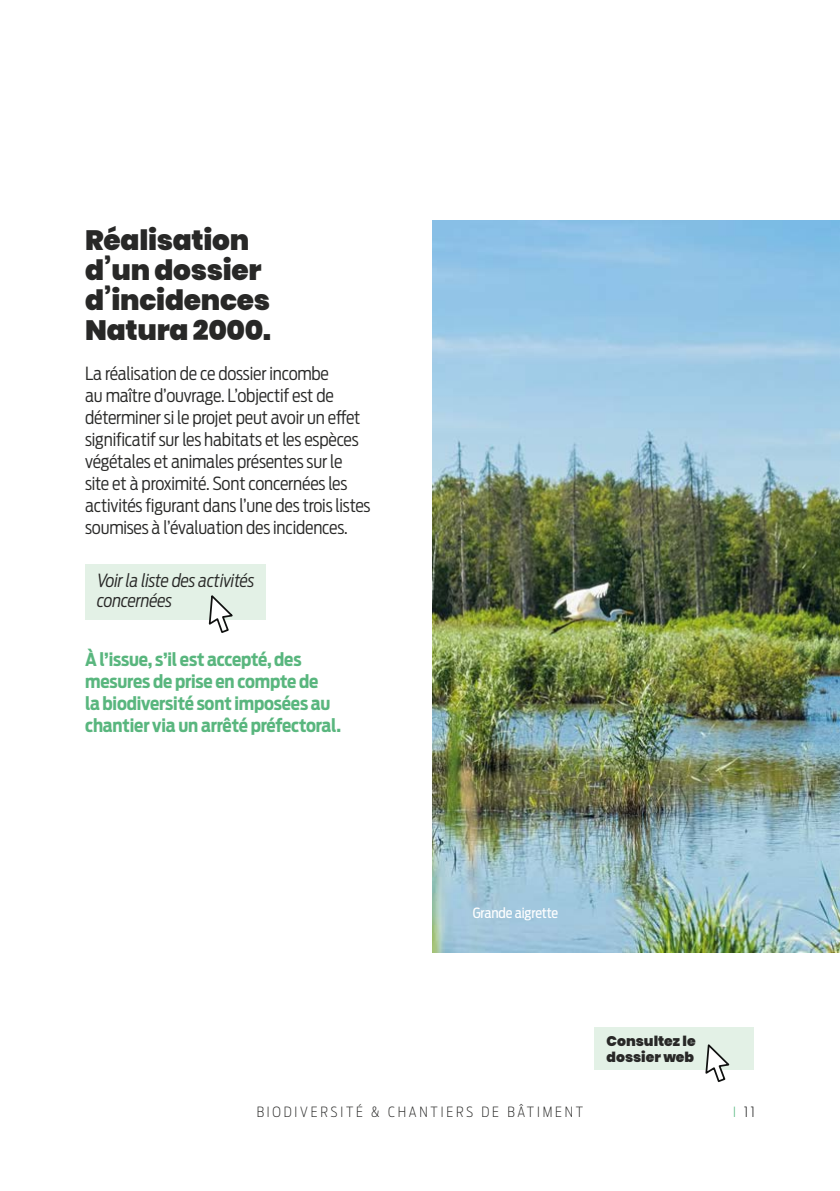
<style>
.page{position:relative;width:840px;height:1191px;background:#fff}
.page>*{position:absolute;margin:0;border:0;box-sizing:border-box;transform-origin:0 0}
.t1{font:900 28px/30px "Poppins";letter-spacing:-.01em;color:#282827}
.t2{font:300 18px/22px "Antenna Cond";letter-spacing:-.01em;color:#282827}
.t3{font:700 18px/22px "Antenna Cond";letter-spacing:-.01em;color:#59b67e}
.t4{font:italic 300 18px/20px "Antenna Cond";letter-spacing:-.01em;color:#282827}
.t5{font:200 14px "Antenna Cond";letter-spacing:.2em;color:#282827}
.t6{font:900 14px/16px "Poppins";color:#282827}
.t7{font:14px "Antenna Cond";letter-spacing:-.01em;color:#fff}
.t8{font:200 14px "Antenna Cond";color:#000}
.s1{color:#4ab277}
</style>
<div class="page">
<img style="left:432px;top:220px;width:407px;height:732px">
<div style="left:594px;top:1027px;width:159px;height:42px;background:#e3f1e6"></div>
<svg style="left:704px;top:1044px;width:27px;height:38px"></svg>
<div style="left:85px;top:564px;width:180px;height:55px;background:#e3f1e6"></div>
<svg style="left:207px;top:595px;width:28px;height:38px"></svg>
<h1 class="t1" style="left:85px;top:225px;width:187px">Réalisation d’un dossier d’incidences<br>Natura 2000.</h1>
<p class="t2" style="left:85px;top:363px;width:287px">La réalisation de ce dossier incombe<br>au maître d’ouvrage. L’objectif est de déterminer si le projet peut avoir un effet significatif sur les habitats et les espèces végétales et animales présentes sur le site et à proximité. Sont concernées les activités figurant dans l’une des trois listes soumises à l’évaluation des incidences.</p>
<p class="t4" style="left:97px;top:571px;width:159px">Voir la liste des activités concernées</p>
<p class="t3" style="left:85px;top:648px;width:257px">À l’issue, s’il est accepté, des mesures de prise en compte de<br>la biodiversité sont imposées au chantier via un arrêté préfectoral.</p>
<p class="t7" style="left:472px;top:904px;width:87px">Grande aigrette</p>
<p class="t6" style="left:606px;top:1033px;width:91px">Consultez le dossier web</p>
<p class="t5" style="left:256px;top:1103px;width:328px">BIODIVERSITÉ &amp; CHANTIERS DE BÂTIMENT</p>
<p class="t8" style="left:732px;top:1103px;width:23px"><span class="s1">I</span> 11</p>
</div>
